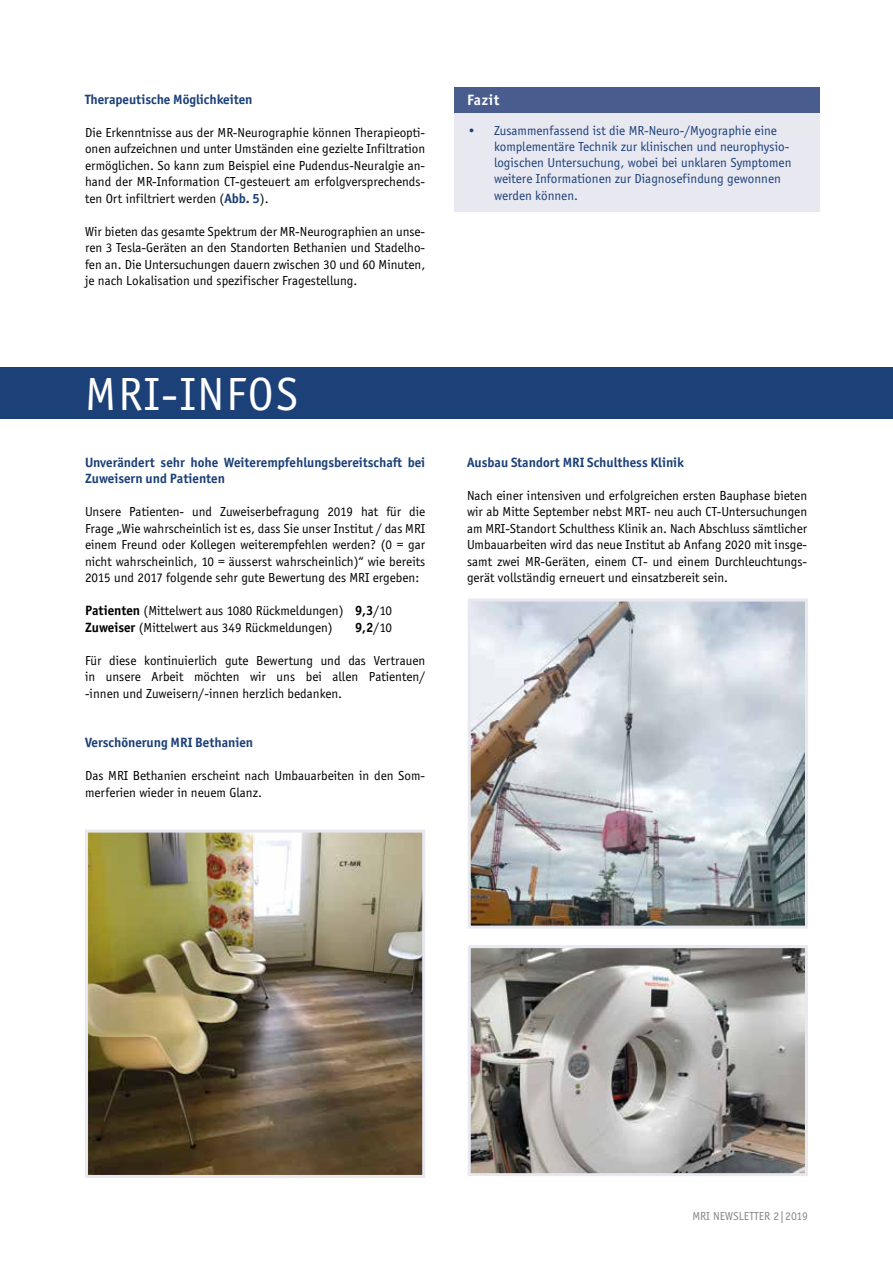
<style>
.page{position:relative;width:893px;height:1263px;background:#fff}
.page>*{position:absolute;margin:0;border:0;box-sizing:border-box;transform-origin:0 0}
.t1{font:48px "Officina Sans EFOP";letter-spacing:.04em;color:#fff}
.t2{font:700 15px "Officina Sans ITC Std";letter-spacing:.04em;color:#fff}
.t3{font:13.5px/16.5px "Officina Sans EFOP";color:#000;text-align:justify}
.t4{font:13.5px/16.2px "Officina Sans EFOP";color:#1c4078}
.t5{font:700 13.5px/16.5px "Officina Sans ITC Std";color:#1c4078}
.t6{font:700 13.5px "Officina Sans ITC Std";color:#000}
.t7{font:12px "Officina Sans EFOP";color:#878787}
.s1{font-family:"Officina Sans ITC Std";font-weight:700;color:#1c4078}
.s2{font-family:"Officina Sans ITC Std";font-weight:700}
.s3{font-family:"Officina Sans EFOP";font-weight:400}
</style>
<div class="page">
<div style="left:454px;top:113px;width:366px;height:99px;background:#e8e8f1"></div>
<div style="left:454px;top:87px;width:366px;height:26px;background:#495c8e"></div>
<div style="left:0;top:368px;width:893px;height:51px;background:#1c4078"></div>
<img style="left:472px;top:949px;width:332px;height:223px">
<div style="left:468px;top:945px;width:340px;height:231px;border:3px solid #e8e8f1"></div>
<img style="left:472px;top:602px;width:332px;height:323px">
<div style="left:468px;top:598px;width:340px;height:331px;border:3px solid #e8e8f1"></div>
<img style="left:89px;top:834px;width:332px;height:340px">
<div style="left:85px;top:830px;width:340px;height:348px;border:3px solid #e8e8f1"></div>
<p class="t5" style="left:85px;top:91px;width:169px">Therapeutische Möglichkeiten</p>
<p class="t2" style="left:467px;top:91px;width:34px">Fazit</p>
<p class="t3" style="left:85px;top:124px;width:342px">Die Erkenntnisse aus der MR-Neurographie können Therapieopti&shy;onen aufzeichnen und unter Umständen eine gezielte Infiltration ermöglichen. So kann zum Beispiel eine Pudendus-Neuralgie an&shy;hand der MR-Information CT-gesteuert am erfolgversprechends&shy;ten Ort infiltriert werden (<span class="s1">Abb. 5</span>).</p>
<p class="t3" style="left:85px;top:223px;width:342px">Wir bieten das gesamte Spektrum der MR-Neurographien an unse&shy;ren 3 Tesla-Geräten an den Standorten Bethanien und Stadelho&shy;fen an. Die Untersuchungen dauern zwischen 30 und 60 Minuten, je nach Lokalisation und spezifischer Fragestellung.</p>
<p class="t4" style="left:494px;top:122px;width:299px;text-indent:-27px">• Zusammenfassend ist die MR-Neuro-/Myographie eine komplementäre Technik zur klinischen und neurophysio&shy;logischen Untersuchung, wobei bei unklaren Symptomen weitere Informationen zur Diagnosefindung gewonnen werden können.</p>
<h1 class="t1" style="left:85px;top:367px;width:215px">MRI-INFOS</h1>
<p class="t5" style="left:85px;top:454px;width:342px">Unverändert sehr hohe Weiterempfehlungsbereitschaft bei<br>Zuweisern und Patienten</p>
<p class="t3" style="left:85px;top:503px;width:342px">Unsere Patienten- und Zuweiserbefragung 2019 hat für die Frage „Wie wahrscheinlich ist es, dass Sie unser Institut / das MRI einem Freund oder Kollegen weiterempfehlen werden? (0 = gar nicht wahrscheinlich, 10 = äusserst wahrscheinlich)“ wie bereits 2015 und 2017 folgende sehr gute Bewertung des MRI ergeben:</p>
<p class="t3" style="left:85px;top:602px;width:308px"><span class="s2">Patienten</span> (Mittelwert aus 1080 Rückmeldungen) <span class="s2">9,3</span>/10<br><span class="s2">Zuweiser</span> (Mittelwert aus 349 Rückmeldungen)</p>
<p class="t6" style="left:355px;top:618px;width:38px">9,2<span class="s3">/10</span></p>
<p class="t3" style="left:85px;top:652px;width:342px">Für diese kontinuierlich gute Bewertung und das Vertrauen in unsere Arbeit möchten wir uns bei allen Patienten/ -innen und Zuweisern/-innen herzlich bedanken.</p>
<p class="t5" style="left:85px;top:734px;width:170px">Verschönerung MRI Bethanien</p>
<p class="t3" style="left:85px;top:767px;width:342px">Das MRI Bethanien erscheint nach Umbauarbeiten in den Som&shy;merferien wieder in neuem Glanz.</p>
<p class="t5" style="left:467px;top:453px;width:219px">Ausbau Standort MRI Schulthess Klinik</p>
<p class="t3" style="left:467px;top:487px;width:342px">Nach einer intensiven und erfolgreichen ersten Bauphase bieten wir ab Mitte September nebst MRT- neu auch CT-Untersuchungen am MRI-Standort Schulthess Klinik an. Nach Abschluss sämtlicher Umbauarbeiten wird das neue Institut ab Anfang 2020 mit insge&shy;samt zwei MR-Geräten, einem CT- und einem Durchleuchtungs&shy;gerät vollständig erneuert und einsatzbereit sein.</p>
<p class="t7" style="left:692px;top:1210px;width:117px">MRI NEWSLETTER 2|2019</p>
</div>
